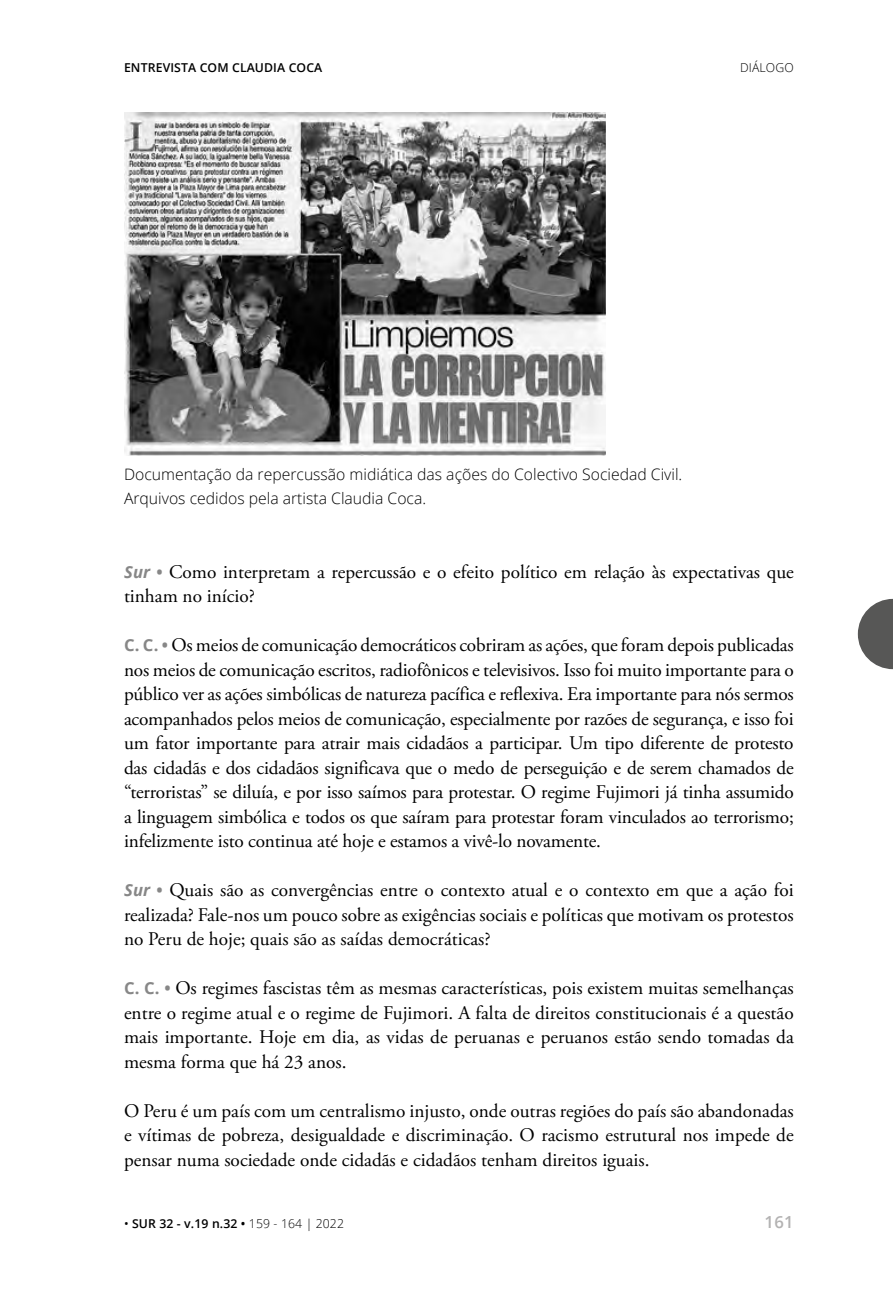
<style>
.page{position:relative;width:893px;height:1290px;background:#fff}
.page>*{position:absolute;margin:0;border:0;box-sizing:border-box;transform-origin:0 0}
.t1{font:19.25px/24.5px "Adobe Garamond Pro";color:#000;text-align:justify}
.t2{font:600 16.62px "Open Sans";color:#b3b2b2}
.t3{font:300 15.75px/24.5px "Open Sans";color:#000}
.t4{font:600 12.25px "Open Sans";letter-spacing:.01em;color:#000}
.t5{font:300 12.25px "Open Sans";letter-spacing:.01em;color:#000}
.s1{font-family:"Open Sans";font-weight:700;font-style:italic;font-size:16.62px;color:#878787}
.s2{font-family:"Open Sans";font-weight:700;font-size:16.62px;color:#878787}
.s3{font-weight:400}
.s4{font-weight:300}
</style>
<div class="page">
<img style="left:124px;top:112px;width:481px;height:343px">
<svg style="left:858px;top:599px;width:35px;height:70px"></svg>
<p class="t4" style="left:124px;top:59px;width:200px">ENTREVISTA COM CLAUDIA COCA</p>
<p class="t5" style="left:740px;top:59px;width:55px">DIÁLOGO</p>
<p class="t3" style="left:124px;top:461px;width:560px">Documentação da repercussão midiática das ações do Colectivo Sociedad Civil.<br>Arquivos cedidos pela artista Claudia Coca.</p>
<p class="t1" style="left:124px;top:560px;width:671px"><span class="s1">Sur</span> <span class="s2">•</span> Como interpretam a repercussão e o efeito político em relação às expectativas que tinham no início?</p>
<p class="t1" style="left:124px;top:633px;width:671px"><span class="s2">C. C. •</span> Os meios de comunicação democráticos cobriram as ações, que foram depois publicadas nos meios de comunicação escritos, radiofônicos e televisivos. Isso foi muito importante para o público ver as ações simbólicas de natureza pacífica e reflexiva. Era importante para nós sermos acompanhados pelos meios de comunicação, especialmente por razões de segurança, e isso foi um fator importante para atrair mais cidadãos a participar. Um tipo diferente de protesto das cidadãs e dos cidadãos significava que o medo de perseguição e de serem chamados de “terroristas” se diluía, e por isso saímos para protestar. O regime Fujimori já tinha assumido a linguagem simbólica e todos os que saíram para protestar foram vinculados ao terrorismo; infelizmente isto continua até hoje e estamos a vivê-lo novamente.</p>
<p class="t1" style="left:124px;top:878px;width:671px"><span class="s1">Sur</span> <span class="s2">•</span> Quais são as convergências entre o contexto atual e o contexto em que a ação foi realizada? Fale-nos um pouco sobre as exigências sociais e políticas que motivam os protestos no Peru de hoje; quais são as saídas democráticas?</p>
<p class="t1" style="left:124px;top:976px;width:671px"><span class="s2">C. C. •</span> Os regimes fascistas têm as mesmas características, pois existem muitas semelhanças entre o regime atual e o regime de Fujimori. A falta de direitos constitucionais é a questão mais importante. Hoje em dia, as vidas de peruanas e peruanos estão sendo tomadas da mesma forma que há 23 anos.</p>
<p class="t1" style="left:124px;top:1099px;width:671px">O Peru é um país com um centralismo injusto, onde outras regiões do país são abandonadas e vítimas de pobreza, desigualdade e discriminação. O racismo estrutural nos impede de pensar numa sociedade onde cidadãs e cidadãos tenham direitos iguais.</p>
<p class="t4" style="left:124px;top:1215px;width:222px"><span class="s3">•</span> SUR 32 - v.19 n.32 • <span class="s4">159 - 164 | 2022</span></p>
<p class="t2" style="left:765px;top:1210px;width:31px">161</p>
</div>
